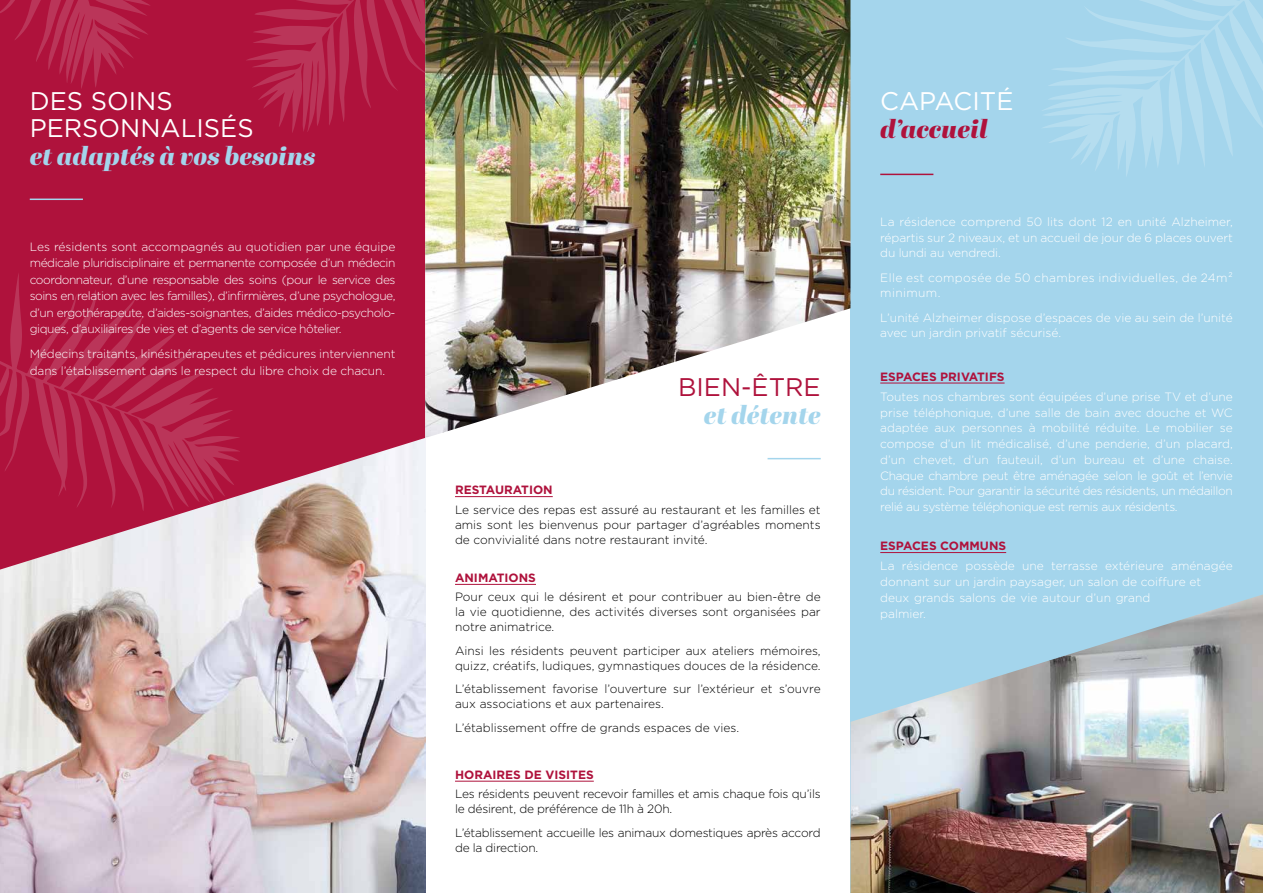
<style>
.page{position:relative;width:1263px;height:893px;background:#fff}
.page>*{position:absolute;margin:0;border:0;box-sizing:border-box;transform-origin:0 0}
.t1{font:25.5px/27px "Gotham";color:#fff}
.t2{font:italic 25.5px "Abril Fatface";color:#a4d5ec}
.t3{font:italic 25.5px "Abril Fatface";color:#af123c}
.t4{font:25.5px "Gotham";color:#af123c}
.t5{font:300 12px/15.8px "Gotham";letter-spacing:-.01em;color:#fff;text-align:justify}
.t6{font:300 12px/15px "Gotham";color:#000;text-align:justify}
.t7{font:300 12px/15px "Gotham";letter-spacing:-.02em;color:#000}
.t8{font:700 12px "Gotham";color:#af123c}
.t9{font:300 12px/15.8px "Gotham";letter-spacing:.03em;color:#fff}
</style>
<div class="page">
<img style="left:0;top:570px;width:425px;height:323px">
<svg style="left:0;top:0;width:425px;height:570px;background:#b73657"></svg>
<div style="left:850px;top:0;width:413px;height:893px;background:#a4d5ec"></div>
<hr style="left:880px;top:383px;width:124px;height:1px;background:#af123c">
<hr style="left:880px;top:552px;width:126px;height:1px;background:#af123c">
<svg style="left:0;top:272px;width:240px;height:239px;background:#b21d45"></svg>
<svg style="left:245px;top:0;width:180px;height:133px;background:#b21e46"></svg>
<svg style="left:0;top:0;width:166px;height:89px;background:#b21c44"></svg>
<svg style="left:1042px;top:0;width:221px;height:176px"></svg>
<hr style="left:30px;top:199px;width:53px;height:1px;background:#a4d5ec">
<hr style="left:880px;top:174px;width:53px;height:1px;background:#af123c">
<hr style="left:767px;top:458px;width:54px;height:1px;background:#a4d5ec">
<img style="left:850px;top:594px;width:413px;height:299px">
<img style="left:425px;top:0;width:425px;height:438px">
<hr style="left:455px;top:496px;width:98px;height:1px;background:#af123c">
<hr style="left:455px;top:584px;width:81px;height:1px;background:#af123c">
<hr style="left:455px;top:781px;width:139px;height:1px;background:#af123c">
<h1 class="t1" style="left:30px;top:87px;width:225px">DES SOINS<br>PERSONNALISÉS</h1>
<h1 class="t2" style="left:30px;top:138px;width:287px">et adaptés à vos besoins</h1>
<p class="t5" style="left:30px;top:238px;width:367px;line-height:16.5px">Les résidents sont accompagnés au quotidien par une équipe médicale pluridisciplinaire et permanente composée d’un médecin coordonnateur, d’une responsable des soins (pour le service des soins en relation avec les familles), d’infirmières, d’une psychologue, d’un ergothérapeute, d’aides-soignantes, d’aides médico-psycholo&shy;giques, d’auxiliaires de vies et d’agents de service hôtelier.</p>
<p class="t5" style="left:30px;top:345px;width:367px;line-height:16.5px">Médecins traitants, kinésithérapeutes et pédicures interviennent dans l’établissement dans le respect du libre choix de chacun.</p>
<h1 class="t4" style="left:678px;top:370px;width:144px">BIEN-ÊTRE</h1>
<h1 class="t2" style="left:704px;top:397px;width:118px">et détente</h1>
<p class="t8" style="left:455px;top:482px;width:99px">RESTAURATION</p>
<p class="t6" style="left:455px;top:502px;width:367px">Le service des repas est assuré au restaurant et les familles et amis sont les bienvenus pour partager d’agréables moments de convivialité dans notre restaurant invité.</p>
<p class="t8" style="left:455px;top:570px;width:82px">ANIMATIONS</p>
<p class="t6" style="left:455px;top:589px;width:367px">Pour ceux qui le désirent et pour contribuer au bien-être de la vie quotidienne, des activités diverses sont organisées par notre animatrice.</p>
<p class="t6" style="left:455px;top:643px;width:367px">Ainsi les résidents peuvent participer aux ateliers mémoires, quizz, créatifs, ludiques, gymnastiques douces de la résidence.</p>
<p class="t6" style="left:455px;top:681px;width:367px">L’établissement favorise l’ouverture sur l’extérieur et s’ouvre aux associations et aux partenaires.</p>
<p class="t6" style="left:455px;top:720px;width:286px">L’établissement offre de grands espaces de vies.</p>
<p class="t8" style="left:455px;top:767px;width:140px">HORAIRES DE VISITES</p>
<p class="t7" style="left:455px;top:786px;width:367px">Les résidents peuvent recevoir familles et amis chaque fois qu’ils le désirent, de préférence de 11h à 20h.</p>
<p class="t7" style="left:455px;top:825px;width:367px">L’établissement accueille les animaux domestiques après accord de la direction.</p>
<h1 class="t1" style="left:880px;top:87px;width:135px">CAPACITÉ</h1>
<h1 class="t3" style="left:880px;top:111px;width:109px">d’accueil</h1>
<p class="t5" style="left:880px;top:213px;width:354px">La résidence comprend 50 lits dont 12 en unité Alzheimer, répartis sur 2 niveaux, et un accueil de jour de 6 places ouvert du lundi au vendredi.</p>
<p class="t9" style="left:880px;top:269px;width:354px">Elle est composée de 50 chambres individuelles, de 24m² minimum.</p>
<p class="t5" style="left:880px;top:309px;width:354px">L’unité Alzheimer dispose d’espaces de vie au sein de l’unité avec un jardin privatif sécurisé.</p>
<p class="t8" style="left:880px;top:369px;width:126px">ESPACES PRIVATIFS</p>
<p class="t5" style="left:880px;top:388px;width:354px">Toutes nos chambres sont équipées d’une prise TV et d’une prise téléphonique, d’une salle de bain avec douche et WC adaptée aux personnes à mobilité réduite. Le mobilier se compose d’un lit médicalisé, d’une penderie, d’un placard, d’un chevet, d’un fauteuil, d’un bureau et d’une chaise.<br>Chaque chambre peut être aménagée selon le goût et l’envie du résident. Pour garantir la sécurité des résidents, un médaillon relié au système téléphonique est remis aux résidents.</p>
<p class="t8" style="left:880px;top:538px;width:127px">ESPACES COMMUNS</p>
<p class="t5" style="left:880px;top:558px;width:354px;text-align:left">La résidence possède une terrasse extérieure aménagée donnant sur un jardin paysager, un salon de coiffure et deux grands salons de vie autour d’un grand<br>palmier.</p>
</div>
